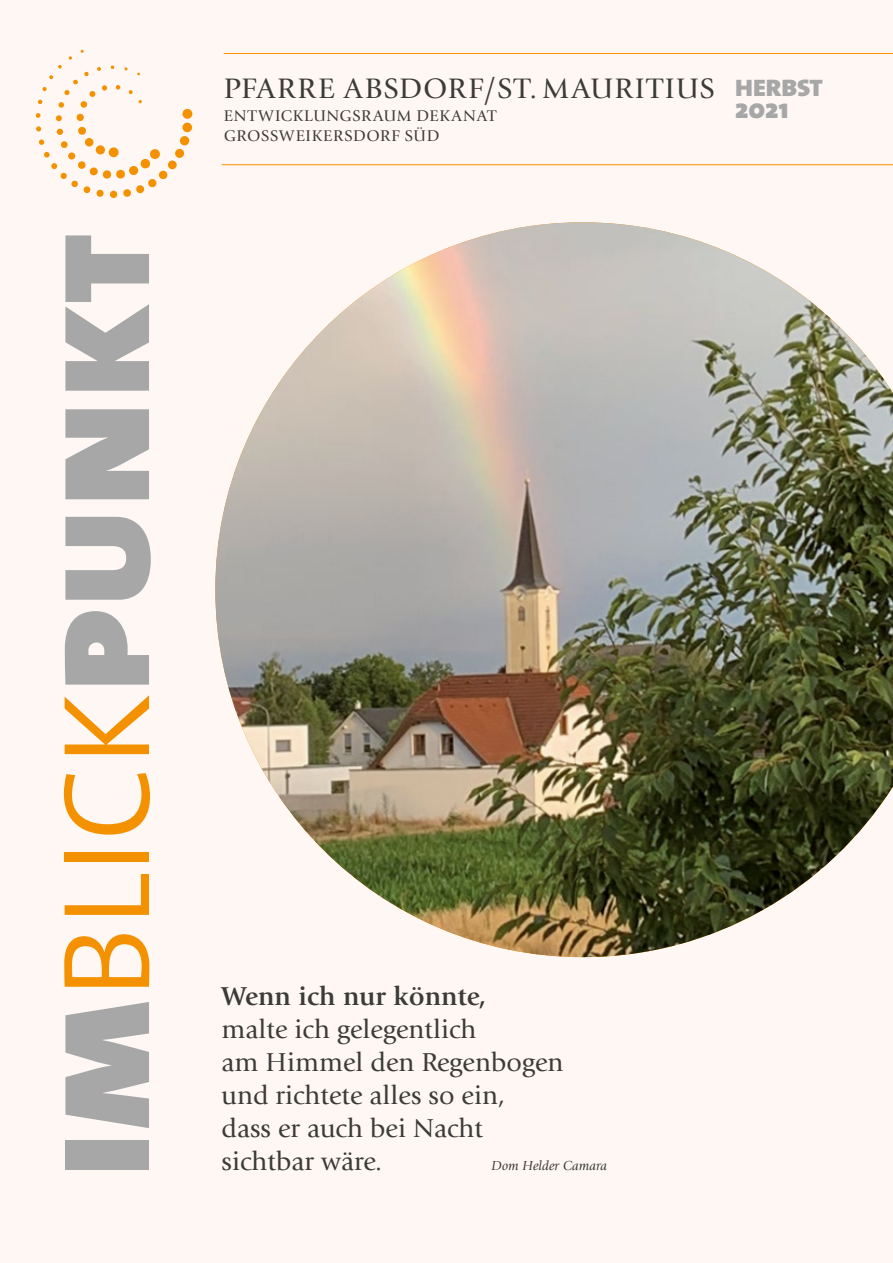
<style>
.page{position:relative;width:893px;height:1263px;background:#fef7f3}
.page>*{position:absolute;margin:0;border:0;box-sizing:border-box;transform-origin:0 0}
.t1{font:160.65px "The Mix Black Caps";color:#a7a7a8}
.t2{font:29.4px "Giovanni";letter-spacing:.045em;color:#3b3b3a}
.t3{font:900 28.05px "The Sans";color:#a7a7a8}
.t4{font:27px/33px "Giovanni";color:#3b3b3a}
.t5{font:700 27px "Giovanni";color:#3b3b3a}
.t6{font:900 24px "The Sans";letter-spacing:-.005em;color:#a7a7a8;scale:1.11 1}
.t7{font:16.2px/19.5px "Giovanni";letter-spacing:.04em;color:#3b3b3a}
.t8{font:italic 13.65px "Giovanni";color:#3b3b3a}
.s1{font-family:"The Mix";font-weight:300;font-size:124.95px;color:#f39100}
</style>
<div class="page">
<hr style="left:224px;top:53px;width:669px;height:1px;background:#f39100">
<hr style="left:222px;top:164px;width:671px;height:1px;background:#f39100">
<div style="left:182px;top:109px;width:11px;height:10px;background:#f39100;border-radius:50%"></div>
<div style="left:182px;top:122px;width:10px;height:10px;background:#f39100;border-radius:50%"></div>
<div style="left:180px;top:136px;width:9px;height:10px;background:#f39100;border-radius:50%"></div>
<div style="left:175px;top:149px;width:9px;height:9px;background:#f39100;border-radius:50%"></div>
<div style="left:168px;top:160px;width:9px;height:9px;background:#f39100;border-radius:50%"></div>
<div style="left:159px;top:170px;width:9px;height:9px;background:#f39100;border-radius:50%"></div>
<div style="left:148px;top:179px;width:9px;height:8px;background:#f39100;border-radius:50%"></div>
<div style="left:136px;top:185px;width:8px;height:8px;background:#f39100;border-radius:50%"></div>
<div style="left:123px;top:189px;width:8px;height:8px;background:#f39100;border-radius:50%"></div>
<div style="left:110px;top:191px;width:7px;height:7px;background:#f39100;border-radius:50%"></div>
<div style="left:96px;top:190px;width:8px;height:7px;background:#f39100;border-radius:50%"></div>
<div style="left:83px;top:186px;width:7px;height:7px;background:#f39100;border-radius:50%"></div>
<div style="left:71px;top:181px;width:7px;height:6px;background:#f39100;border-radius:50%"></div>
<svg style="left:36px;top:50px;width:125px;height:129px"></svg>
<img style="left:215px;top:222px;width:678px;height:735px">
<h1 class="t1" style="left:-41px;top:1178px;width:947px;rotate:-90deg">im<span class="s1">BLICK</span>punkt</h1>
<p class="t2" style="left:224px;top:71px;width:492px">PFARRE ABSDORF/ST. MAURITIUS</p>
<p class="t7" style="left:224px;top:106px;width:274px">ENTWICKLUNGSRAUM DEKANAT<br>GROSSWEIKERSDORF SÜD</p>
<p class="t6" style="left:735px;top:67px;width:81px">HERBST</p>
<p class="t3" style="left:735px;top:85px;width:55px">2021</p>
<p class="t5" style="left:222px;top:980px;width:266px">Wenn ich nur könnte,</p>
<p class="t4" style="left:222px;top:1013px;width:343px">malte ich gelegentlich<br>am Himmel den Regenbogen und richtete alles so ein,<br>dass er auch bei Nacht sichtbar wäre.</p>
<p class="t8" style="left:492px;top:1158px;width:117px">Dom Helder Camara</p>
</div>
